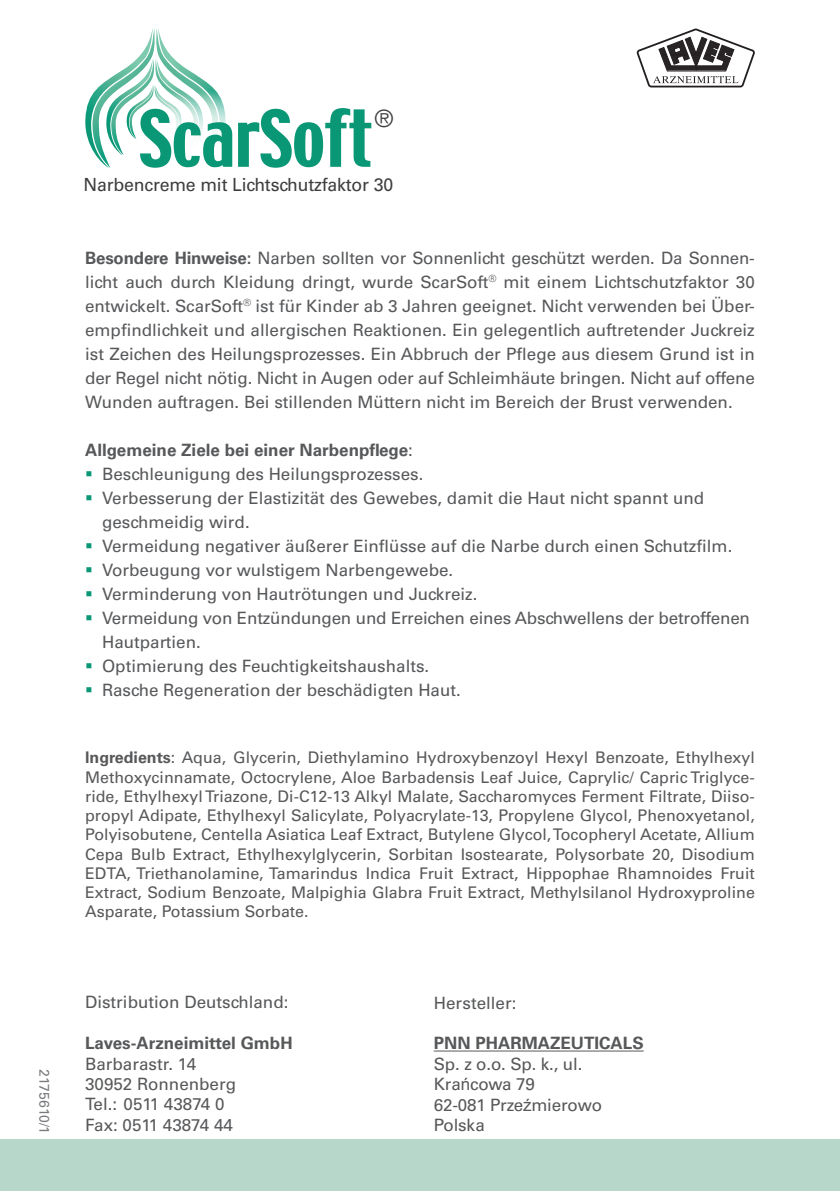
<style>
.page{position:relative;width:840px;height:1191px;background:#fff}
.page>*{position:absolute;margin:0;border:0;box-sizing:border-box;transform-origin:0 0}
.t1{font:69.6px "Techno";color:#0a9776}
.t2{font:300 23.8px "Univers LT Std";color:#3e3e3f}
.t3{font:18.2px "Univers LT Std";letter-spacing:-.01em;color:#3e3e3f}
.t4{font:17px/24px "Univers LT Std";color:#57585a}
.t5{font:700 17px "Univers LT Std";color:#57585a}
.t6{font:16px/19.2px "Univers LT Std";color:#57585a;text-align:justify}
.t7{font:14px "Univers LT Std";color:#787a7d}
.s1{font-weight:700}
.s2{font-family:"Arial"}
</style>
<div class="page">
<hr style="left:433px;top:1050px;width:210px;height:1px;background:#57585a">
<div style="left:0;top:1140px;width:839px;height:51px;background:#b7d7cb"></div>
<svg style="left:636px;top:28px;width:118px;height:59px"></svg>
<svg style="left:85px;top:28px;width:131px;height:140px"></svg>
<svg style="left:154px;top:91px;width:72px;height:77px"></svg>
<p class="t7" style="left:53px;top:1069px;width:67px;rotate:90deg">2175610/1</p>
<h1 class="t1" style="left:139px;top:91px;width:234px">SCARSOFT</h1>
<h2 class="t2" style="left:374px;top:104px;width:21px">®</h2>
<p class="t3" style="left:83px;top:173px;width:311px">Narbencreme mit Lichtschutzfaktor 30</p>
<p class="t4" style="left:85px;top:246px;width:671px;text-align:justify"><span class="s1">Besondere Hinweise:</span> Narben sollten vor Sonnenlicht geschützt werden. Da Sonnen&shy;licht auch durch Kleidung dringt, wurde ScarSoft<sup>®</sup> mit einem Lichtschutzfaktor 30 entwickelt. ScarSoft<sup>®</sup> ist für Kinder ab 3 Jahren geeignet. Nicht verwenden bei Über&shy;empfindlichkeit und allergischen Reaktionen. Ein gelegentlich auftretender Juckreiz ist Zeichen des Heilungsprozesses. Ein Abbruch der Pflege aus diesem Grund ist in der Regel nicht nötig. Nicht in Augen oder auf Schleimhäute bringen. Nicht auf offene Wunden auftragen. Bei stillenden Müttern nicht im Bereich der Brust verwenden.</p>
<p class="t4" style="left:102px;top:438px;width:649px;text-indent:-17px"><span class="s1">Allgemeine Ziele bei einer Narbenpflege</span>:<br>Beschleunigung des Heilungsprozesses.<br>Verbesserung der Elastizität des Gewebes, damit die Haut nicht spannt und geschmeidig wird.<br>Vermeidung negativer äußerer Einflüsse auf die Narbe durch einen Schutzfilm.<br>Vorbeugung vor wulstigem Narbengewebe.<br>Verminderung von Hautrötungen und Juckreiz.<br>Vermeidung von Entzündungen und Erreichen eines Abschwellens der betroffenen Hautpartien.<br>Optimierung des Feuchtigkeitshaushalts.<br>Rasche Regeneration der beschädigten Haut.</p>
<p class="t6" style="left:85px;top:748px;width:671px"><span class="s1">lngredients</span>: Aqua, Glycerin, Diethylamino Hydroxybenzoyl Hexyl Benzoate, Ethylhexyl Methoxycinnamate, Octocrylene, Aloe Barbadensis Leaf Juice, Caprylic/ Capric Triglyce&shy;ride, Ethylhexyl Triazone, Di-C12-13 Alkyl Malate, Saccharomyces Ferment Filtrate, Diiso&shy;propyl Adipate, Ethylhexyl Salicylate, Polyacrylate-13, Propylene Glycol, Phenoxyetanol, Polyisobutene, Centella Asiatica Leaf Extract, Butylene Glycol, Tocopheryl Acetate, Allium Cepa Bulb Extract, Ethylhexylglycerin, Sorbitan Isostearate, Polysorbate 20, Disodium EDTA, Triethanolamine, Tamarindus Indica Fruit Extract, Hippophae Rhamnoides Fruit Extract, Sodium Benzoate, Malpighia Glabra Fruit Extract, Methylsilanol Hydroxyproline Asparate, Potassium Sorbate.</p>
<p class="t4" style="left:85px;top:990px;width:205px">Distribution Deutschland:</p>
<p class="t5" style="left:85px;top:1033px;width:209px">Laves-Arzneimittel GmbH</p>
<p class="t4" style="left:85px;top:1053px;width:152px;line-height:20.4px">Barbarastr. 14<br>30952 Ronnenberg<br>Tel.: 0511 43874 0<br>Fax: 0511 43874 44</p>
<p class="t4" style="left:433px;top:990px;width:84px">Hersteller:</p>
<p class="t5" style="left:433px;top:1033px;width:211px">PNN PHARMAZEUTICALS</p>
<p class="t4" style="left:433px;top:1053px;width:170px;line-height:20.4px">Sp. z o.o. Sp. k., ul.<br>Kra<span class="s2">ń</span>cowa 79<br>62-081 Prze<span class="s2">ź</span>mierowo<br>Polska</p>
</div>
